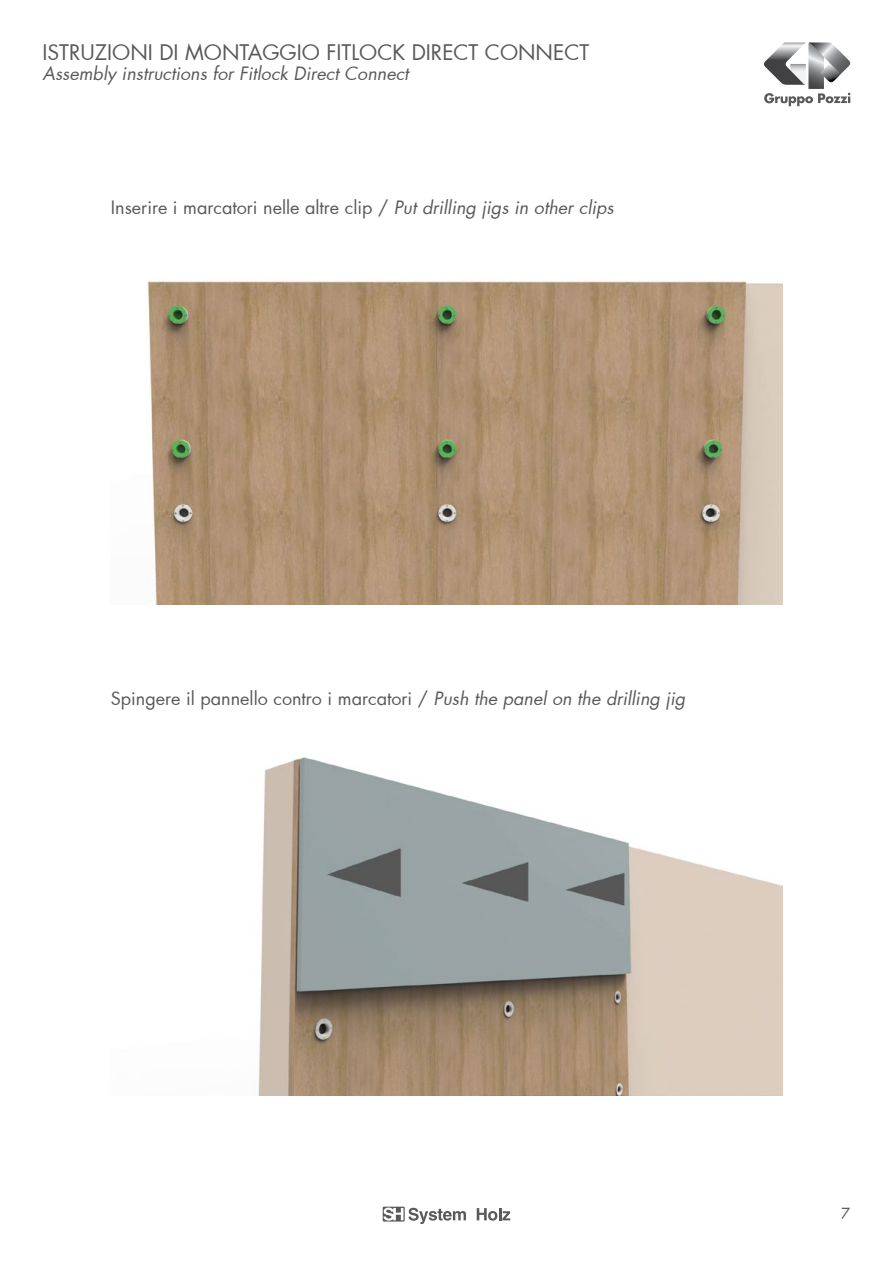
<style>
.page{position:relative;width:893px;height:1263px;background:#fff}
.page>*{position:absolute;margin:0;border:0;box-sizing:border-box;transform-origin:0 0}
.t1{font:21px "Futura";color:#58595b}
.t2{font:18px "Futura";color:#58595b}
.t3{font:italic 18px "Futura";color:#58595b}
.t4{font:15px "Futura";color:#58595b}
.s1{font-style:italic}
</style>
<div class="page">
<svg style="left:383px;top:1206px;width:83px;height:18px"></svg>
<svg style="left:477px;top:1208px;width:33px;height:12px"></svg>
<svg style="left:764px;top:42px;width:86px;height:64px"></svg>
<img style="left:147px;top:280px;width:635px;height:324px">
<img style="left:258px;top:757px;width:524px;height:338px">
<p class="t1" style="left:43px;top:38px;width:548px">ISTRUZIONI DI MONTAGGIO FITLOCK DIRECT CONNECT</p>
<p class="t3" style="left:43px;top:61px;width:368px">Assembly instructions for Fitlock Direct Connect</p>
<p class="t2" style="left:111px;top:195px;width:504px">Inserire i marcatori nelle altre clip / <span class="s1">Put drilling jigs in other clips</span></p>
<p class="t2" style="left:111px;top:686px;width:576px">Spingere il pannello contro i marcatori / <span class="s1">Push the panel on the drilling jig</span></p>
<p class="t4" style="left:841px;top:1203px;width:11px">7</p>
</div>
